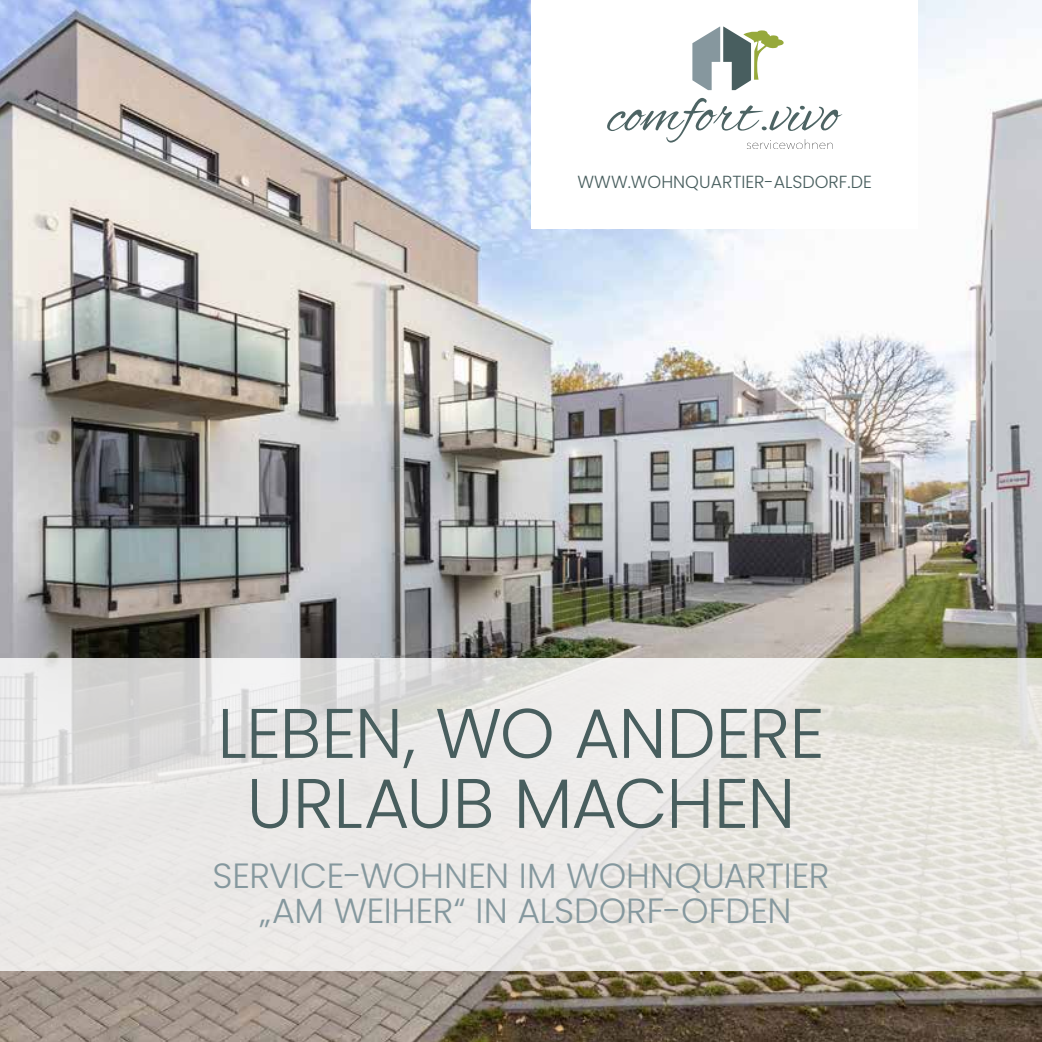
<style>
.page{position:relative;width:1042px;height:1042px;background:#fff}
.page>*{position:absolute;margin:0;border:0;box-sizing:border-box;transform-origin:0 0}
.t1{font:300 70px/70px "Poppins";letter-spacing:-.015em;color:#485e5e;text-align:center}
.t2{font:300 35px/35px "Poppins";letter-spacing:-.005em;color:#85989e;text-align:center}
.t3{font:300 17.5px "Poppins";color:#485e5e}
</style>
<div class="page">
<img style="left:0;top:0;width:1042px;height:1042px">
<div style="left:531px;top:0;width:387px;height:228px;background:#fff"></div>
<svg style="left:607px;top:98px;width:235px;height:51px"></svg>
<svg style="left:692px;top:27px;width:92px;height:63px"></svg>
<svg style="left:0;top:658px;width:1042px;height:313px;background:#e7e5e2"></svg>
<p class="t3" style="left:577px;top:172px;width:296px">WWW.WOHNQUARTIER-ALSDORF.DE</p>
<h1 class="t1" style="left:217px;top:699px;width:609px">LEBEN, WO ANDERE<br>URLAUB MACHEN</h1>
<p class="t2" style="left:212px;top:858px;width:618px">SERVICE-WOHNEN IM WOHNQUARTIER „AM WEIHER“ IN ALSDORF-OFDEN</p>
</div>
